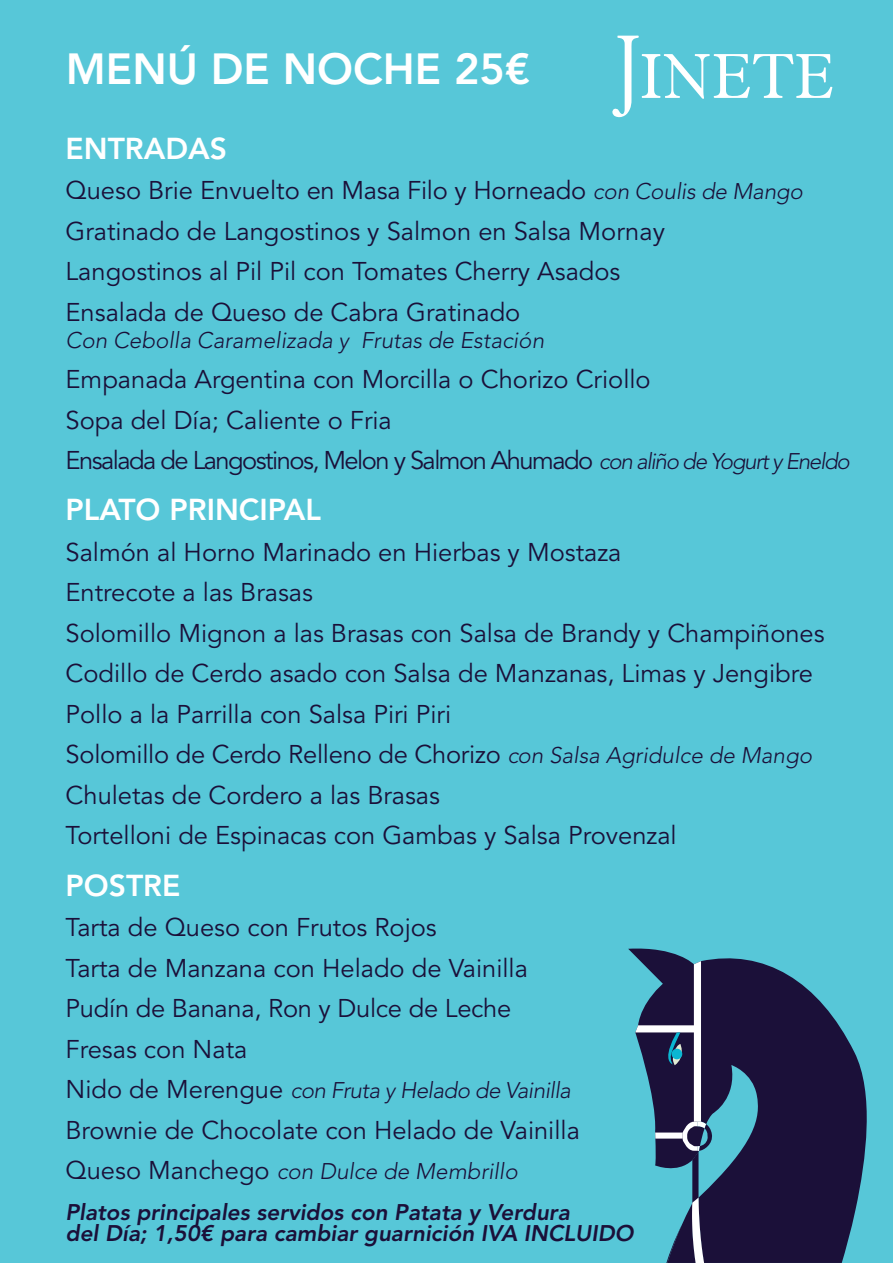
<style>
.page{position:relative;width:893px;height:1263px;background:#57c7d8}
.page>*{position:absolute;margin:0;border:0;box-sizing:border-box;transform-origin:0 0}
.t1{font:800 43.2px "Avenir LT Std";color:#fff}
.t2{font:800 30px "Avenir LT Std";color:#fff}
.t3{font:25.5px/40.5px "Avenir LT Std";color:#1b1039}
.t4{font:italic 800 22.5px/40.7px "Avenir LT Std";color:#1b1039}
.t5{font:italic 300 22.5px "Avenir LT Std";color:#1b1039}
.t6{font:italic 300 22.5px "Avenir LT Std";letter-spacing:-.025em;color:#1b1039}
.s1{font-weight:300;font-style:italic;font-size:22.5px}
.s2{font-weight:400;font-style:normal;font-size:25.5px}
.s3{font-weight:300}
</style>
<div class="page">
<svg style="left:612px;top:35px;width:220px;height:83px"></svg>
<hr style="left:0;top:1262px;width:35px;height:1px;background:#5e5f62">
<svg style="left:842px;top:1030px;width:25px;height:232px;fill:#1b1039"></svg>
<svg style="left:628px;top:948px;width:214px;height:314px"></svg>
<hr style="left:399px;top:1262px;width:494px;height:1px;background:#5e5f62">
<h1 class="t1" style="left:66px;top:44px;width:466px">MENÚ DE NOCHE 25€</h1>
<p class="t2" style="left:66px;top:131px;width:163px">ENTRADAS</p>
<p class="t3" style="left:66px;top:171px;width:739px">Queso Brie Envuelto en Masa Filo y Horneado <span class="s1">con Coulis de Mango </span>Gratinado de Langostinos y Salmon en Salsa Mornay Langostinos al Pil Pil con Tomates Cherry Asados<br>Ensalada de Queso de Cabra Gratinado</p>
<p class="t5" style="left:66px;top:327px;width:480px">Con Cebolla Caramelizada y Frutas de Estación</p>
<p class="t3" style="left:66px;top:360px;width:786px">Empanada Argentina con Morcilla o Chorizo Criollo<br>Sopa del Día; Caliente o Fria<br>Ensalada de Langostinos, Melon y Salmon Ahumado <span class="s1">con aliño de Yogurt y Eneldo</span></p>
<p class="t2" style="left:66px;top:492px;width:257px">PLATO PRINCIPAL</p>
<p class="t3" style="left:66px;top:533px;width:761px">Salmón al Horno Marinado en Hierbas y Mostaza<br>Entrecote a las Brasas<br>Solomillo Mignon a las Brasas con Salsa de Brandy y Champiñones Codillo de Cerdo asado con Salsa de Manzanas, Limas y Jengibre Pollo a la Parrilla con Salsa Piri Piri<br>Solomillo de Cerdo Relleno de Chorizo <span class="s1">con Salsa Agridulce de Mango </span>Chuletas de Cordero a las Brasas<br>Tortelloni de Espinacas con Gambas y Salsa Provenzal</p>
<p class="t2" style="left:66px;top:867px;width:116px">POSTRE</p>
<p class="t3" style="left:66px;top:908px;width:464px">Tarta de Queso con Frutos Rojos<br>Tarta de Manzana con Helado de Vainilla<br>Pudín de Banana, Ron y Dulce de Leche<br>Fresas con Nata</p>
<p class="t6" style="left:66px;top:1077px;width:507px"><span class="s2">Nido de Merengue</span> con Fruta y Helado de Vainilla</p>
<p class="t3" style="left:66px;top:1110px;width:516px">Brownie de Chocolate con Helado de Vainilla</p>
<p class="t4" style="left:66px;top:1151px;width:506px"><span class="s2">Queso Manchego</span> <span class="s3">con Dulce de Membrillo<br></span>Platos principales servidos con Patata y Verdura</p>
<p class="t4" style="left:66px;top:1213px;width:569px">del Día; 1,50€ para cambiar guarnición IVA INCLUIDO</p>
</div>
